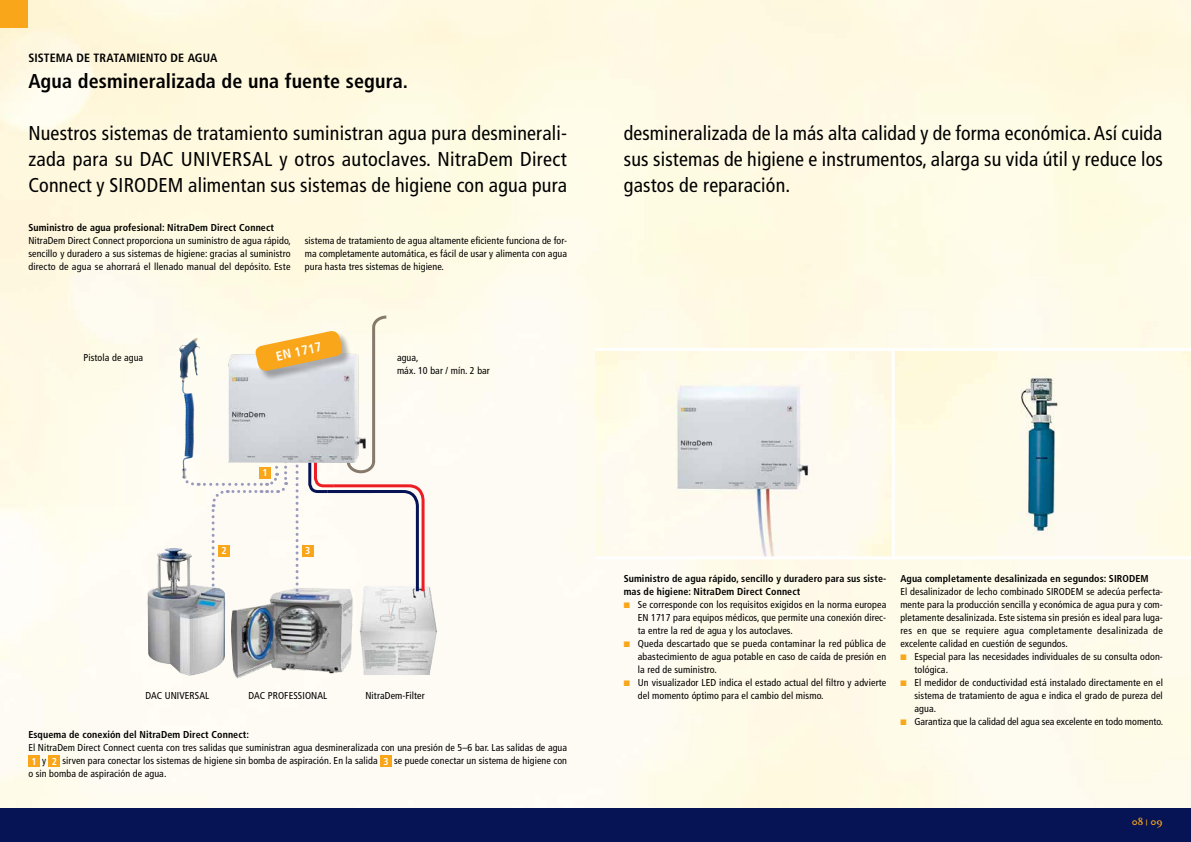
<style>
.page{position:relative;width:1191px;height:842px;background:#fff}
.page>*{position:absolute;margin:0;border:0;box-sizing:border-box;transform-origin:0 0}
.t1{font:condensed 20px/26px "Frutiger";letter-spacing:.01em;color:#000;text-align:justify}
.t2{font:700 condensed 20px "Frutiger";letter-spacing:.005em;color:#000}
.t3{font:700 condensed 13px "Frutiger";color:#fff}
.t4{font:700 condensed 12px "Frutiger";color:#000}
.t5{font:condensed 10px/13px "Frutiger";letter-spacing:.01em;color:#000;text-align:justify}
.t6{font:700 condensed 10px/13px "Frutiger";letter-spacing:.01em;color:#000}
.t7{font:700 10px "Scala";color:#faa61a}
.t8{font:700 condensed 10px "Frutiger";color:#fff}
.s1{font-weight:700;color:#fff}
.s2{color:#faa61a}
.s3{font-size:6px}
</style>
<div class="page">
<img style="left:0;top:0;width:1191px;height:808px">
<img style="left:595px;top:351px;width:596px;height:205px">
<hr style="left:595px;top:348px;width:596px;height:3px;background:#fff">
<hr style="left:595px;top:556px;width:596px;height:3px;background:#fff">
<hr style="left:891px;top:348px;width:3px;height:208px;background:#fff">
<img style="left:219px;top:596px;width:136px;height:89px">
<img style="left:360px;top:586px;width:77px;height:89px">
<img style="left:147px;top:548px;width:78px;height:128px">
<img style="left:179px;top:325px;width:3px;height:109px">
<div style="left:0;top:808px;width:1191px;height:34px;background:#061456"></div>
<div style="left:0;top:0;width:28px;height:28px;background:#faa61a"></div>
<svg style="left:182px;top:314px;width:250px;height:282px"></svg>
<div style="left:259px;top:467px;width:12px;height:11px;background:#faa61a"></div>
<div style="left:302px;top:545px;width:11px;height:11px;background:#faa61a"></div>
<div style="left:218px;top:545px;width:12px;height:11px;background:#faa61a"></div>
<div style="left:28px;top:755px;width:12px;height:11px;background:#faa61a"></div>
<div style="left:49px;top:755px;width:11px;height:11px;background:#faa61a"></div>
<div style="left:380px;top:755px;width:11px;height:11px;background:#faa61a"></div>
<p class="t4" style="left:28px;top:51px;width:14px">Sistema</p>
<p class="t4" style="left:77px;top:51px;width:25px">de tratamient</p>
<p class="t4" style="left:159px;top:51px;width:37px">o de agua</p>
<h1 class="t2" style="left:28px;top:70px;width:381px">Agua desmineralizada de una fuente segura.</h1>
<h1 class="t1" style="left:28px;top:121px;width:540px">Nuestros sistemas de tratamiento suministran agua pura desminerali&shy;zada para su DAC UNIVERSAL y otros autoclaves. NitraDem Direct Connect y SIRODEM alimentan sus sistemas de higiene con agua pura</h1>
<h1 class="t1" style="left:624px;top:121px;width:540px">desmineralizada de la más alta calidad y de forma económica. Así cuida sus sistemas de higiene e instrumentos, alarga su vida útil y reduce los gastos de reparación.</h1>
<p class="t6" style="left:28px;top:221px;width:247px">Suministro de agua profesional: NitraDem Direct Connect</p>
<p class="t5" style="left:28px;top:235px;width:264px">NitraDem Direct Connect proporciona un suministro de agua rápido, sencillo y duradero a sus sistemas de higiene: gracias al suministro directo de agua se ahorrará el llenado manual del depósito. Este</p>
<p class="t5" style="left:305px;top:234px;width:264px">sistema de tratamiento de agua altamente eficiente funciona de for&shy;ma completamente automática, es fácil de usar y alimenta con agua pura hasta tres sistemas de higiene.</p>
<h2 class="t3" style="left:275px;top:349px;width:48px;rotate:-12deg">EN 1717</h2>
<p class="t5" style="left:84px;top:352px;width:61px">Pistola de agua</p>
<p class="t5" style="left:397px;top:352px;width:94px">agua,<br>máx. 10 bar / mín. 2 bar</p>
<p class="t8" style="left:262px;top:467px;width:7px">1</p>
<p class="t8" style="left:221px;top:545px;width:7px">2</p>
<p class="t8" style="left:305px;top:545px;width:7px">3</p>
<p class="t5" style="left:145px;top:690px;width:65px">DAC UNIVERSAL</p>
<p class="t5" style="left:249px;top:690px;width:46px">DAC Professional</p>
<p class="t5" style="left:365px;top:690px;width:61px">NitraDem-Filter</p>
<p class="t6" style="left:28px;top:728px;width:222px">Esquema de conexión del NitraDem Direct Connect:</p>
<p class="t5" style="left:28px;top:742px;width:540px">El NitraDem Direct Connect cuenta con tres salidas que suministran agua desmineralizada con una presión de 5–6 bar. Las salidas de agua</p>
<p class="t5" style="left:31px;top:754px;width:537px"><span class="s1">1</span> y <span class="s1">2</span> sirven para conectar los sistemas de higiene sin bomba de aspiración. En la salida <span class="s1">3</span> se puede conectar un sistema de higiene con</p>
<p class="t5" style="left:28px;top:767px;width:140px">o sin bomba de aspiración de agua.</p>
<p class="t6" style="left:623px;top:572px;width:264px">Suministro de agua rápido, sencillo y duradero para sus siste&shy;mas de higiene: NitraDem Direct Connect</p>
<p class="t5" style="left:638px;top:599px;width:250px;text-indent:-14px"><span class="s2">■</span> Se corresponde con los requisitos exigidos en la norma europea EN 1717 para equipos médicos, que permite una conexión direc&shy;ta entre la red de agua y los autoclaves.</p>
<p class="t5" style="left:638px;top:638px;width:250px;text-indent:-14px"><span class="s2">■</span> Queda descartado que se pueda contaminar la red pública de abastecimiento de agua potable en caso de caída de presión en la red de suministro.</p>
<p class="t5" style="left:638px;top:677px;width:250px;text-indent:-14px"><span class="s2">■</span> Un visualizador LED indica el estado actual del filtro y advierte del momento óptimo para el cambio del mismo.</p>
<p class="t6" style="left:900px;top:572px;width:250px">Agua completamente desalinizada en segundos: SIRODEM</p>
<p class="t5" style="left:900px;top:586px;width:264px">El desalinizador de lecho combinado SIRODEM se adecúa perfecta&shy;mente para la producción sencilla y económica de agua pura y com&shy;pletamente desalinizada. Este sistema sin presión es ideal para luga&shy;res en que se requiere agua completamente desalinizada de excelente calidad en cuestión de segundos.</p>
<p class="t5" style="left:914px;top:651px;width:250px;text-indent:-14px"><span class="s2">■</span> Especial para las necesidades individuales de su consulta odon&shy;tológica.</p>
<p class="t5" style="left:914px;top:677px;width:250px;text-indent:-14px"><span class="s2">■</span> El medidor de conductividad está instalado directamente en el sistema de tratamiento de agua e indica el grado de pureza del agua.</p>
<p class="t5" style="left:900px;top:716px;width:264px"><span class="s2">■</span> Garantiza que la calidad del agua sea excelente en todo momento.</p>
<p class="t7" style="left:1131px;top:816px;width:32px">08 <span class="s3">|</span> 09</p>
</div>
